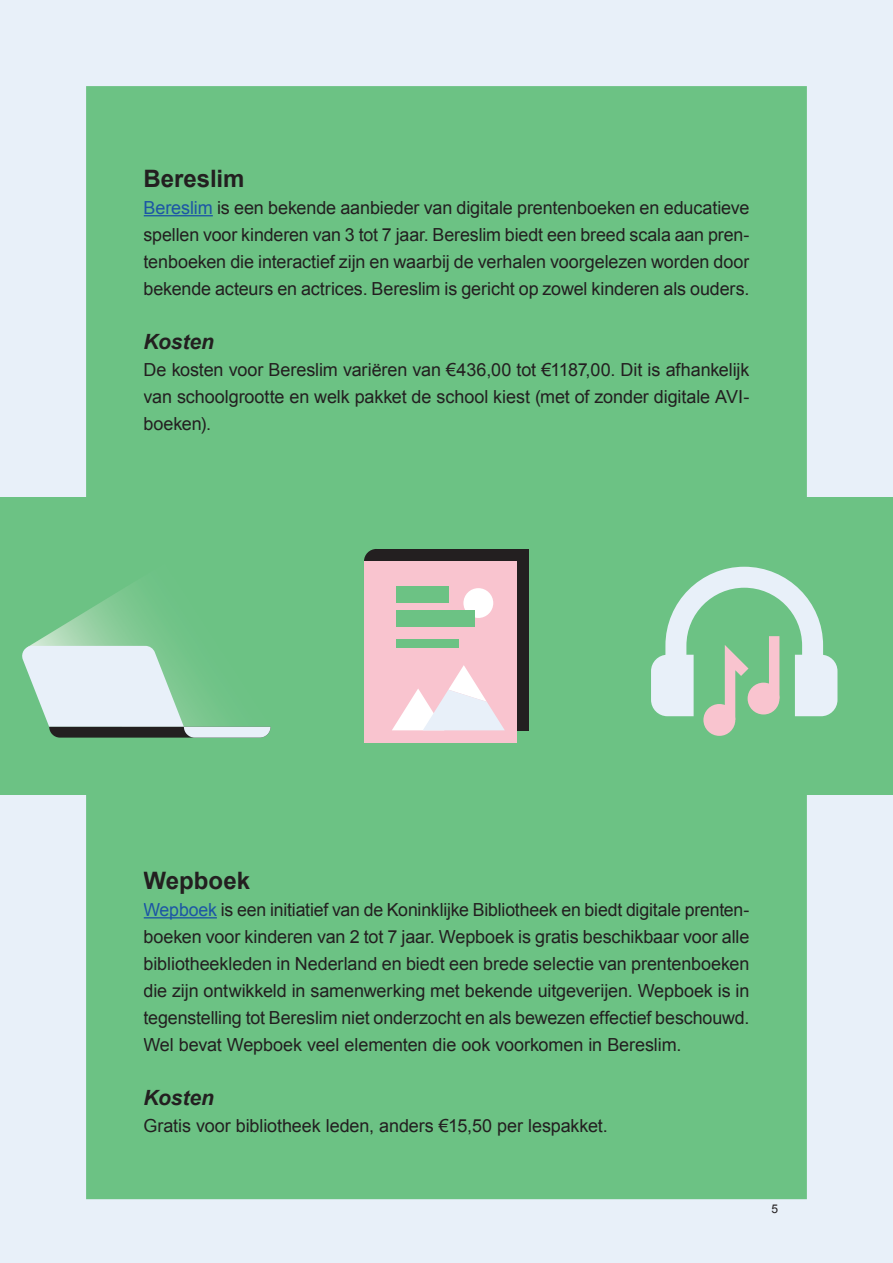
<style>
.page{position:relative;width:893px;height:1263px;background:#e8f0f9}
.page>*{position:absolute;margin:0;border:0;box-sizing:border-box;transform-origin:0 0}
.Sub-Subheader_not_nu{font:700 24px "Arial";color:#231f20}
.introtext{font:italic 700 21px "Arial";color:#231f20}
.t1{font:18px/27px "Arial";letter-spacing:-.005em;color:#231f20;text-align:justify}
.t2{font:12px "Arial";color:#231f20}
.s1{color:#1c55a5}
</style>
<div class="page">
<div style="left:595px;top:497px;width:298px;height:298px;background:#6cc284"></div>
<svg style="left:651px;top:566px;width:186px;height:164px"></svg>
<div style="left:709px;top:709px;width:21px;height:22px;background:#f9c4cf;border-radius:50%"></div>
<div style="left:703px;top:704px;width:32px;height:32px;border:10px solid #f9c4cf;border-radius:50%"></div>
<div style="left:769px;top:636px;width:10px;height:62px;background:#f9c4cf"></div>
<div style="left:753px;top:688px;width:21px;height:21px;background:#f9c4cf;border-radius:50%"></div>
<div style="left:748px;top:683px;width:31px;height:31px;border:10px solid #f9c4cf;border-radius:50%"></div>
<div style="left:298px;top:497px;width:297px;height:298px;background:#6cc284"></div>
<svg style="left:364px;top:549px;width:12px;height:12px"></svg>
<div style="left:376px;top:549px;width:153px;height:181px;background:#231f20"></div>
<div style="left:364px;top:561px;width:152px;height:182px;background:#f9c4cf"></div>
<svg style="left:392px;top:665px;width:113px;height:65px"></svg>
<div style="left:463px;top:588px;width:30px;height:30px;background:#fff;border-radius:50%"></div>
<div style="left:396px;top:586px;width:52px;height:17px;background:#6cc284"></div>
<div style="left:396px;top:610px;width:79px;height:17px;background:#6cc284"></div>
<div style="left:396px;top:640px;width:63px;height:8px;background:#6cc284"></div>
<div style="left:0;top:497px;width:297px;height:298px;background:#6cc284"></div>
<img style="left:29px;top:586px;width:139px;height:60px">
<svg style="left:22px;top:646px;width:249px;height:92px"></svg>
<div style="left:115px;top:115px;width:663px;height:356px;background:#6cc284"></div>
<hr style="left:144px;top:215px;width:69px;height:1px;background:#1c55a5">
<div style="left:86px;top:86px;width:721px;height:414px;border:57px solid #6cc284"></div>
<div style="left:115px;top:823px;width:663px;height:347px;background:#6cc284"></div>
<hr style="left:144px;top:917px;width:73px;height:1px;background:#1c55a5">
<div style="left:86px;top:795px;width:721px;height:404px;border:57px solid #6cc284"></div>
<p class="Sub-Subheader_not_nu" style="left:144px;top:163px;width:103px">Bereslim</p>
<p class="t1" style="left:144px;top:194px;width:607px"><span class="s1">Bereslim</span> is een bekende aanbieder van digitale prentenboeken en educatieve spellen voor kinderen van 3 tot 7 jaar. Bereslim biedt een breed scala aan pren&shy;tenboeken die interactief zijn en waarbij de verhalen voorgelezen worden door bekende acteurs en actrices. Bereslim is gericht op zowel kinderen als ouders.</p>
<p class="introtext" style="left:144px;top:328px;width:72px">Kosten</p>
<p class="t1" style="left:144px;top:356px;width:607px">De kosten voor Bereslim variëren van €436,00 tot €1187,00. Dit is afhankelijk van schoolgrootte en welk pakket de school kiest (met of zonder digitale AVI&shy;boeken).</p>
<p class="Sub-Subheader_not_nu" style="left:144px;top:865px;width:108px">Wepboek</p>
<p class="t1" style="left:144px;top:896px;width:607px"><span class="s1">Wepboek</span> is een initiatief van de Koninklijke Bibliotheek en biedt digitale prenten&shy;boeken voor kinderen van 2 tot 7 jaar. Wepboek is gratis beschikbaar voor alle bibliotheekleden in Nederland en biedt een brede selectie van prentenboeken die zijn ontwikkeld in samenwerking met bekende uitgeverijen. Wepboek is in tegenstelling tot Bereslim niet onderzocht en als bewezen effectief beschouwd.<br>Wel bevat Wepboek veel elementen die ook voorkomen in Bereslim.</p>
<p class="introtext" style="left:144px;top:1084px;width:72px">Kosten</p>
<p class="t1" style="left:144px;top:1112px;width:466px">Gratis voor bibliotheek leden, anders €15,50 per lespakket.</p>
<p class="t2" style="left:771px;top:1201px;width:8px">5</p>
</div>
